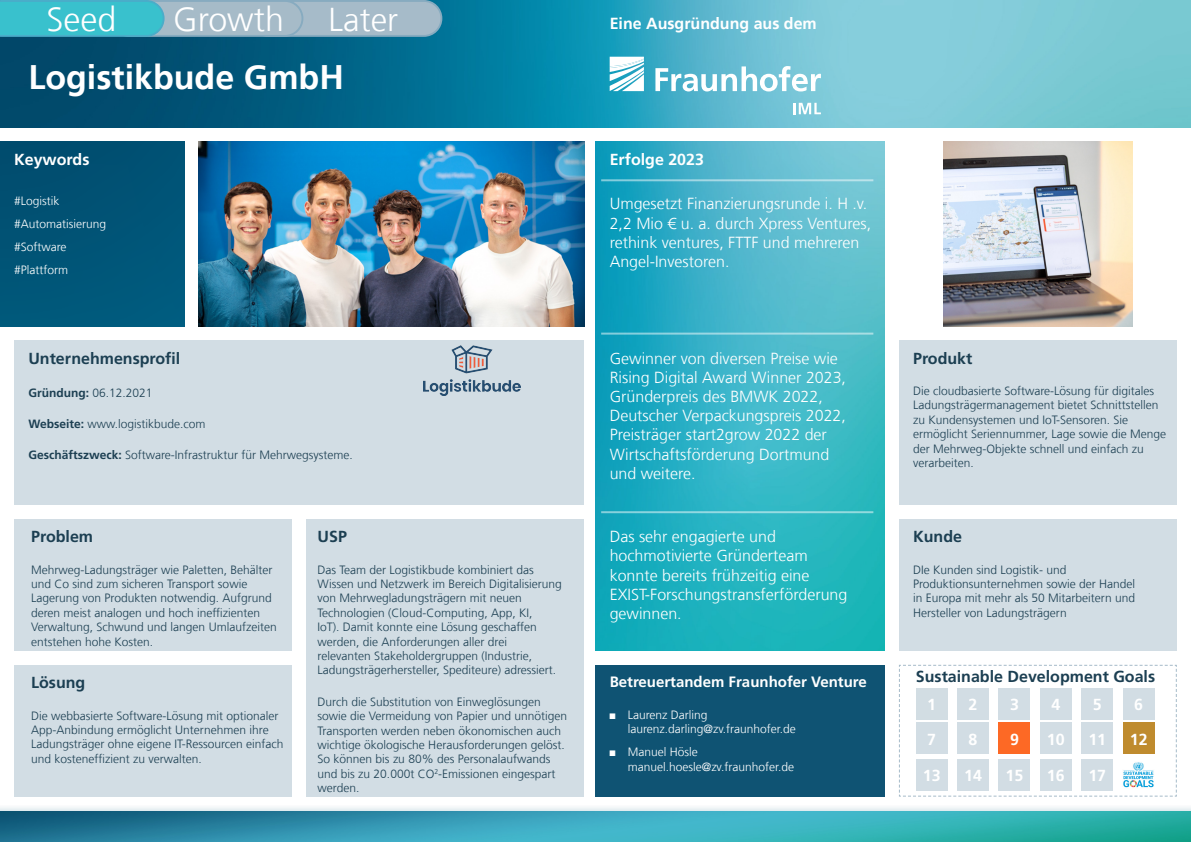
<style>
.page{position:relative;width:1191px;height:842px;background:#fff}
.page>*{position:absolute;margin:0;border:0;box-sizing:border-box;transform-origin:0 0}
.t1{font:700 34px "Frutiger";color:#fff}
.t2{font:300 34px "Frutiger LT Com";color:#fff}
.t3{font:300 33px "Frutiger LT Com";color:#fff}
.t4{font:300 16px/19.2px "Frutiger LT Com";color:#fff}
.t5{font:700 16px "Frutiger LT Com";color:#1c3f52}
.t6{font:700 16px "Frutiger LT Com";color:#fff}
.t7{font:700 16px "Frutiger";color:#fff}
.t8{font:700 15px "Frutiger LT Com";color:#fff}
.t9{font:300 12px/14.4px "Frutiger LT Com";color:#1c3f52}
.t10{font:300 12px/14.4px "Frutiger LT Com";color:#fff}
.s1{font-weight:700}
.s2{font-family:"Arial Narrow";font-weight:400}
</style>
<div class="page">
<div style="left:0;top:803px;width:1191px;height:39px;background:#005b7f;opacity:.1"></div>
<svg style="left:0;top:811px;width:1191px;height:31px;background:#309eaf"></svg>
<div style="left:306px;top:519px;width:278px;height:278px;background:#d2dde4"></div>
<div style="left:14px;top:665px;width:278px;height:132px;background:#d2dde4"></div>
<div style="left:14px;top:519px;width:278px;height:132px;background:#d2dde4"></div>
<div style="left:14px;top:340px;width:570px;height:165px;background:#d2dde4"></div>
<img style="left:423px;top:345px;width:97px;height:50px">
<img style="left:198px;top:142px;width:386px;height:184px">
<div style="left:0;top:142px;width:184px;height:184px;background:#005476"></div>
<img style="left:0;top:0;width:1191px;height:128px">
<div style="left:250px;top:1px;width:191px;height:35px;background:#a6bbc9;border-radius:17px"></div>
<div style="left:249px;top:0;width:193px;height:37px;border:2px solid #87abc0;border-radius:17px"></div>
<div style="left:112px;top:1px;width:190px;height:35px;background:#a6bbc8;border-radius:17px"></div>
<div style="left:111px;top:0;width:192px;height:37px;border:2px solid #87abc0;border-radius:17px"></div>
<svg style="left:0;top:0;width:165px;height:37px;background:#3dbecb"></svg>
<svg style="left:899px;top:664px;width:278px;height:133px"></svg>
<div style="left:916px;top:688px;width:31px;height:31px;background:#d2dde3"></div>
<div style="left:957px;top:688px;width:31px;height:31px;background:#d2dde4"></div>
<div style="left:998px;top:688px;width:32px;height:31px;background:#d2dde4"></div>
<div style="left:1040px;top:688px;width:31px;height:31px;background:#d2dde4"></div>
<div style="left:1081px;top:688px;width:31px;height:31px;background:#d2dde4"></div>
<div style="left:1123px;top:688px;width:31px;height:31px;background:#d2dde4"></div>
<div style="left:916px;top:723px;width:31px;height:31px;background:#d2dde4"></div>
<div style="left:957px;top:723px;width:31px;height:31px;background:#d2dde4"></div>
<div style="left:998px;top:723px;width:32px;height:31px;background:#fd6925"></div>
<div style="left:1040px;top:723px;width:31px;height:31px;background:#d2dde4"></div>
<div style="left:1081px;top:723px;width:31px;height:31px;background:#d2dde4"></div>
<div style="left:1123px;top:723px;width:31px;height:31px;background:#bf8b2e"></div>
<div style="left:916px;top:759px;width:31px;height:31px;background:#d2dde4"></div>
<div style="left:957px;top:759px;width:31px;height:31px;background:#d2dde4"></div>
<div style="left:998px;top:759px;width:32px;height:31px;background:#d2dde4"></div>
<div style="left:1040px;top:759px;width:31px;height:31px;background:#d2dde4"></div>
<div style="left:1081px;top:759px;width:31px;height:31px;background:#d2dde4"></div>
<img style="left:1123px;top:761px;width:31px;height:27px">
<div style="left:899px;top:519px;width:277px;height:132px;background:#d2dde4"></div>
<div style="left:899px;top:340px;width:277px;height:165px;background:#d2dde4"></div>
<div style="left:595px;top:665px;width:289px;height:132px;background:#0f5373"></div>
<img style="left:595px;top:142px;width:289px;height:509px">
<hr style="left:601px;top:511px;width:272px;height:2px;background:#fff">
<hr style="left:601px;top:333px;width:272px;height:2px;background:#fff">
<hr style="left:601px;top:179px;width:272px;height:2px;background:#fff">
<svg style="left:609px;top:57px;width:35px;height:34px"></svg>
<svg style="left:655px;top:66px;width:166px;height:25px"></svg>
<svg style="left:793px;top:103px;width:28px;height:11px"></svg>
<img style="left:943px;top:142px;width:189px;height:184px">
<p class="t2" style="left:46px;top:0;width:71px">Seed</p>
<p class="t2" style="left:173px;top:0;width:112px">Growth</p>
<p class="t3" style="left:328px;top:0;width:71px">Later</p>
<p class="t1" style="left:28px;top:57px;width:317px">Logistikbude GmbH</p>
<p class="t6" style="left:14px;top:150px;width:77px">Keywords</p>
<p class="t10" style="left:14px;top:194px;width:47px">#Logistik</p>
<p class="t10" style="left:14px;top:217px;width:94px">#Automatisierung</p>
<p class="t10" style="left:14px;top:240px;width:54px">#Software</p>
<p class="t10" style="left:14px;top:262px;width:55px">#Plattform</p>
<p class="t5" style="left:28px;top:349px;width:154px">Unternehmensprofil</p>
<p class="t9" style="left:28px;top:385px;width:126px"><span class="s1">Gründung:</span> 06.12.2021</p>
<p class="t9" style="left:28px;top:417px;width:179px"><span class="s1">Webseite:</span> www.logistikbude.com</p>
<p class="t9" style="left:28px;top:448px;width:326px"><span class="s1">Geschäftszweck:</span> Software-Infrastruktur für Mehrwegsysteme.</p>
<p class="t5" style="left:31px;top:527px;width:63px">Problem</p>
<p class="t9" style="left:31px;top:562px;width:247px">Mehrweg-Ladungsträger wie Paletten, Behälter und Co sind zum sicheren Transport sowie Lagerung von Produkten notwendig. Aufgrund deren meist analogen und hoch ineffizienten Verwaltung, Schwund und langen Umlaufzeiten entstehen hohe Kosten.</p>
<p class="t5" style="left:31px;top:673px;width:56px">Lösung</p>
<p class="t9" style="left:31px;top:708px;width:254px">Die webbasierte Software-Lösung mit optionaler App-Anbindung ermöglicht Unternehmen ihre Ladungsträger ohne eigene IT-Ressourcen einfach und kosteneffizient zu verwalten.</p>
<p class="t5" style="left:317px;top:527px;width:31px">USP</p>
<p class="t9" style="left:317px;top:562px;width:246px">Das Team der Logistikbude kombiniert das Wissen und Netzwerk im Bereich Digitalisierung von Mehrwegladungsträgern mit neuen Technologien (Cloud-Computing, App, KI,<br>IoT). Damit konnte eine Lösung geschaffen werden, die Anforderungen aller drei relevanten Stakeholdergruppen (Industrie, Ladungsträgerhersteller, Spediteure) adressiert.</p>
<p class="t9" style="left:317px;top:694px;width:251px">Durch die Substitution von Einweglösungen sowie die Vermeidung von Papier und unnötigen Transporten werden neben ökonomischen auch wichtige ökologische Herausforderungen gelöst.<br>So können bis zu 80% des Personalaufwands und bis zu 20.000t CO<sup>2</sup>-Emissionen eingespart werden.</p>
<p class="t7" style="left:609px;top:14px;width:209px">Eine Ausgründung aus dem</p>
<p class="t6" style="left:609px;top:150px;width:96px">Erfolge 2023</p>
<p class="t4" style="left:609px;top:194px;width:263px">Umgesetzt Finanzierungsrunde i. H .v.<br>2,2 Mio € u. a. durch Xpress Ventures, rethink ventures, FTTF und mehreren Angel-Investoren.</p>
<p class="t4" style="left:609px;top:348px;width:238px">Gewinner von diversen Preise wie<br>Rising Digital Award Winner 2023,<br>Gründerpreis des BMWK 2022,<br>Deutscher Verpackungspreis 2022,<br>Preisträger start2grow 2022 der<br>Wirtschaftsförderung Dortmund und weitere.</p>
<p class="t4" style="left:609px;top:527px;width:239px">Das sehr engagierte und hochmotivierte Gründerteam konnte bereits frühzeitig eine<br>EXIST-Forschungstransferförderung gewinnen.</p>
<p class="t8" style="left:609px;top:673px;width:259px">Betreuertandem Fraunhofer Venture</p>
<p class="t10" style="left:627px;top:707px;width:170px;text-indent:-18px"><span class="s2">■</span> Laurenz Darling laurenz.darling@zv.fraunhofer.de</p>
<p class="t10" style="left:627px;top:745px;width:168px;text-indent:-18px"><span class="s2">■</span> Manuel Hösle manuel.hoesle@zv.fraunhofer.de</p>
<p class="t5" style="left:913px;top:349px;width:61px">Produkt</p>
<p class="t9" style="left:913px;top:384px;width:254px">Die cloudbasierte Software-Lösung für digitales Ladungsträgermanagement bietet Schnittstellen zu Kundensystemen und IoT-Sensoren. Sie ermöglicht Seriennummer, Lage sowie die Menge der Mehrweg-Objekte schnell und einfach zu verarbeiten.</p>
<p class="t5" style="left:913px;top:527px;width:50px">Kunde</p>
<p class="t9" style="left:913px;top:562px;width:224px">DIe Kunden sind Logistik- und Produktionsunternehmen sowie der Handel in Europa mit mehr als 50 Mitarbeitern und Hersteller von Ladungsträgern</p>
<p class="t5" style="left:916px;top:667px;width:241px">Sustainable Development Goals</p>
<p class="t6" style="left:927px;top:695px;width:10px">1</p>
<p class="t6" style="left:968px;top:695px;width:10px">2</p>
<p class="t6" style="left:1010px;top:695px;width:10px">3</p>
<p class="t6" style="left:1051px;top:695px;width:10px">4</p>
<p class="t6" style="left:1092px;top:695px;width:10px">5</p>
<p class="t6" style="left:1134px;top:695px;width:10px">6</p>
<p class="t6" style="left:927px;top:729px;width:10px">7</p>
<p class="t6" style="left:968px;top:729px;width:10px">8</p>
<p class="t6" style="left:1010px;top:729px;width:10px">9</p>
<p class="t6" style="left:1047px;top:729px;width:19px">10</p>
<p class="t6" style="left:1088px;top:729px;width:19px">11</p>
<p class="t6" style="left:1129px;top:729px;width:19px">12</p>
<p class="t6" style="left:922px;top:766px;width:19px">13</p>
<p class="t6" style="left:964px;top:766px;width:19px">14</p>
<p class="t6" style="left:1005px;top:766px;width:19px">15</p>
<p class="t6" style="left:1047px;top:766px;width:19px">16</p>
<p class="t6" style="left:1088px;top:766px;width:19px">17</p>
</div>
